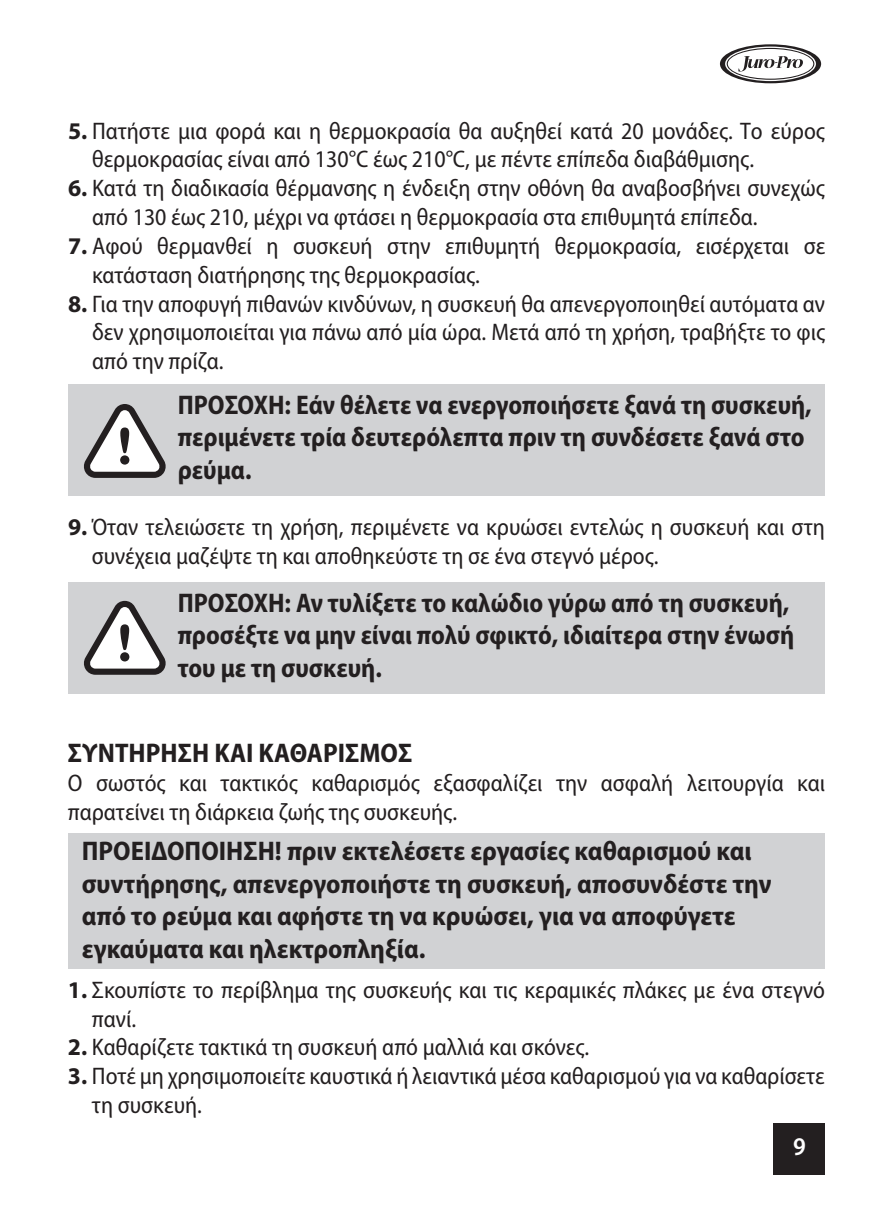
<style>
.page{position:relative;width:893px;height:1217px;background:#fff}
.page>*{position:absolute;margin:0;border:0;box-sizing:border-box;transform-origin:0 0}
.t1{font:700 semi-condensed 27px/32.4px "Myriad Pro";color:#231f20;scale:.96 1}
.t2{font:700 semi-condensed 27px/32.4px "Myriad Pro";color:#231f20}
.t3{font:600 semi-condensed 25.5px "Myriad Pro";color:#fff}
.t4{font:semi-condensed 24px/28.8px "Myriad Pro";color:#231f20}
.s1{font-weight:700;font-stretch:normal}
</style>
<div class="page">
<svg style="left:720px;top:44px;width:101px;height:39px"></svg>
<div style="left:774px;top:1123px;width:51px;height:51px;background:#231f20"></div>
<div style="left:68px;top:384px;width:757px;height:111px;background:#d1d2d4"></div>
<div style="left:68px;top:582px;width:757px;height:111px;background:#d1d2d4"></div>
<svg style="left:84px;top:404px;width:82px;height:74px"></svg>
<svg style="left:84px;top:600px;width:82px;height:74px"></svg>
<div style="left:68px;top:833px;width:757px;height:135px;background:#d1d2d4"></div>
<p class="t4" style="left:92px;top:116px;width:734px;text-indent:-24px"><span class="s1">5.</span> Πατήστε μια φορά και η θερμοκρασία θα αυξηθεί κατά 20 μονάδες. Το εύρος θερμοκρασίας είναι από 130°C έως 210°C, με πέντε επίπεδα διαβάθμισης.</p>
<p class="t4" style="left:92px;top:173px;width:734px;text-indent:-24px"><span class="s1">6.</span> Κατά τη διαδικασία θέρμανσης η ένδειξη στην οθόνη θα αναβοσβήνει συνεχώς από 130 έως 210, μέχρι να φτάσει η θερμοκρασία στα επιθυμητά επίπεδα.</p>
<p class="t4" style="left:92px;top:231px;width:735px;text-indent:-24px"><span class="s1">7.</span> Αφού θερμανθεί η συσκευή στην επιθυμητή θερμοκρασία, εισέρχεται σε κατάσταση διατήρησης της θερμοκρασίας.</p>
<p class="t4" style="left:92px;top:289px;width:734px;text-align:justify;text-indent:-24px"><span class="s1">8.</span> Για την αποφυγή πιθανών κινδύνων, η συσκευή θα απενεργοποιηθεί αυτόματα αν δεν χρησιμοποιείται για πάνω από μία ώρα. Μετά από τη χρήση, τραβήξτε το φις από την πρίζα.</p>
<p class="t1" style="left:178px;top:387px;width:662px">ΠΡΟΣΟΧΗ: Εάν θέλετε να ενεργοποιήσετε ξανά τη συσκευή, περιμένετε τρία δευτερόλεπτα πριν τη συνδέσετε ξανά στο ρεύμα.</p>
<p class="t4" style="left:92px;top:512px;width:735px;text-indent:-24px"><span class="s1">9.</span> Όταν τελειώσετε τη χρήση, περιμένετε να κρυώσει εντελώς η συσκευή και στη συνέχεια μαζέψτε τη και αποθηκεύστε τη σε ένα στεγνό μέρος.</p>
<p class="t1" style="left:178px;top:585px;width:644px">ΠΡΟΣΟΧΗ: Αν τυλίξετε το καλώδιο γύρω από τη συσκευή, προσέξτε να μην είναι πολύ σφικτό, ιδιαίτερα στην ένωσή του με τη συσκευή.</p>
<p class="t2" style="left:68px;top:735px;width:346px">ΣΥΝΤΗΡΗΣΗ ΚΑΙ ΚΑΘΑΡΙΣΜΟΣ</p>
<p class="t4" style="left:68px;top:767px;width:758px">Ο σωστός και τακτικός καθαρισμός εξασφαλίζει την ασφαλή λειτουργία και παρατείνει τη διάρκεια ζωής της συσκευής.</p>
<p class="t2" style="left:82px;top:834px;width:691px">ΠΡΟΕΙΔΟΠΟΙΗΣΗ! πριν εκτελέσετε εργασίες καθαρισμού και συντήρησης, απενεργοποιήστε τη συσκευή, αποσυνδέστε την από το ρεύμα και αφήστε τη να κρυώσει, για να αποφύγετε εγκαύματα και ηλεκτροπληξία.</p>
<p class="t4" style="left:92px;top:974px;width:735px;text-indent:-24px"><span class="s1">1.</span> Σκουπίστε το περίβλημα της συσκευής και τις κεραμικές πλάκες με ένα στεγνό πανί.</p>
<p class="t4" style="left:68px;top:1032px;width:523px"><span class="s1">2.</span> Καθαρίζετε τακτικά τη συσκευή από μαλλιά και σκόνες.</p>
<p class="t4" style="left:92px;top:1061px;width:734px;text-indent:-24px"><span class="s1">3.</span> Ποτέ μη χρησιμοποιείτε καυστικά ή λειαντικά μέσα καθαρισμού για να καθαρίσετε τη συσκευή.</p>
<p class="t3" style="left:793px;top:1130px;width:14px">9</p>
</div>
